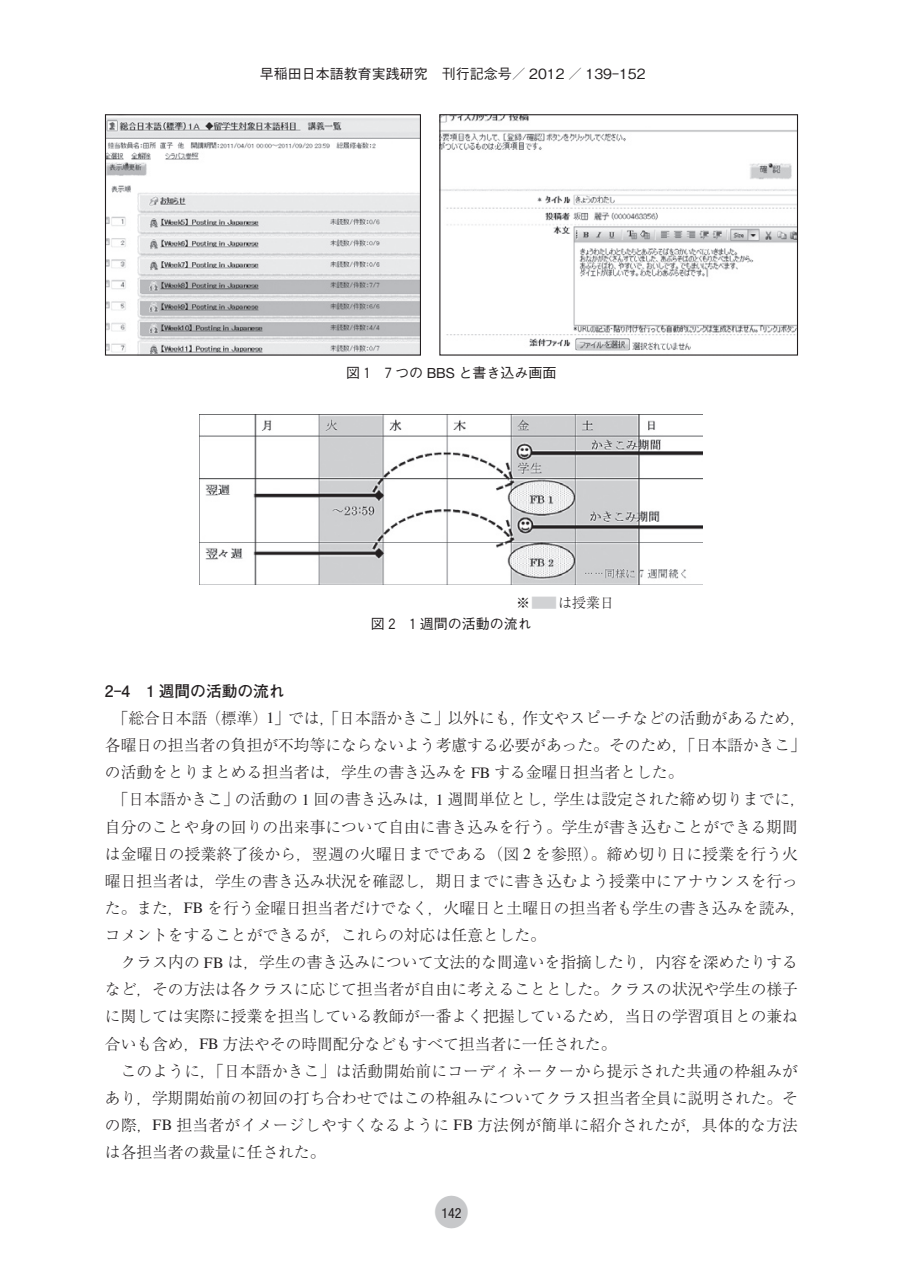
<style>
.page{position:relative;width:903px;height:1275px;background:#fff}
.page>*{position:absolute;margin:0;border:0;box-sizing:border-box;transform-origin:0 0}
.t1{font:300 15.75px "Ryumin Pro";color:#231f20}
.t2{font:300 15.75px "Ryumin Pro";letter-spacing:.02em;color:#231f20}
.t3{font:700 15.75px "Futo Go B101 Pro";color:#231f20}
.t4{font:500 14px "Gothic BBB Pro";color:#231f20}
.t5{font:300 14px "Ryumin Pro";color:#231f20}
.t6{font:condensed 14px "Helvetica Neue LT Std";color:#231f20}
.s1{font-family:"Gothic Num";font-weight:400}
.s2{font-family:"Helvetica Neue LT Std";font-weight:400}
.s3{color:#d1d2d4}
.s4{font-family:"Times LT Std";font-weight:400}
.s5{font-family:"Ryumin Pro";font-weight:300;font-stretch:normal;font-size:36.75px;color:#c7c8ca}
</style>
<div class="page">
<img style="left:441px;top:116px;width:355px;height:235px">
<div style="left:439px;top:114px;width:359px;height:242px;border:1px solid #231f20"></div>
<img style="left:107px;top:117px;width:312px;height:237px">
<div style="left:105px;top:114px;width:316px;height:242px;border:1px solid #231f20"></div>
<img style="left:200px;top:414px;width:502px;height:170px">
<p class="t4" style="left:260px;top:62px;width:387px">早稲田日本語教育実践研究　刊行記念号／ 2012 ／ 139-152</p>
<p class="t4" style="left:346px;top:362px;width:212px">図 <span class="s1">1 7</span> つの <span class="s2">BBS</span> と書き込み画面</p>
<p class="t5" style="left:516px;top:591px;width:99px">※<span class="s3">■</span>は授業日</p>
<p class="t4" style="left:371px;top:612px;width:162px">図 <span class="s1">2 1</span> 週間の活動の流れ</p>
<p class="t3" style="left:105px;top:678px;width:181px">2-4　1 週間の活動の流れ</p>
<p class="t1" style="left:113px;top:706px;width:694px">「総合日本語（標準）<span class="s4">1</span>」では，「日本語かきこ」以外にも，作文やスピーチなどの活動があるため，</p>
<p class="t1" style="left:105px;top:733px;width:702px">各曜日の担当者の負担が不均等にならないよう考慮する必要があった。そのため，「日本語かきこ」</p>
<p class="t1" style="left:105px;top:760px;width:580px">の活動をとりまとめる担当者は，学生の書き込みを <span class="s4">FB</span> する金曜日担当者とした。</p>
<p class="t1" style="left:113px;top:787px;width:694px">「日本語かきこ」の活動の <span class="s4">1</span> 回の書き込みは，<span class="s4">1</span> 週間単位とし，学生は設定された締め切りまでに，</p>
<p class="t1" style="left:105px;top:814px;width:694px">自分のことや身の回りの出来事について自由に書き込みを行う。学生が書き込むことができる期間</p>
<p class="t1" style="left:105px;top:841px;width:695px">は金曜日の授業終了後から，翌週の火曜日までである（図 <span class="s4">2</span> を参照）。締め切り日に授業を行う火</p>
<p class="t1" style="left:105px;top:868px;width:694px">曜日担当者は，学生の書き込み状況を確認し，期日までに書き込むよう授業中にアナウンスを行っ</p>
<p class="t1" style="left:105px;top:896px;width:702px">た。また，<span class="s4">FB</span> を行う金曜日担当者だけでなく，火曜日と土曜日の担当者も学生の書き込みを読み，</p>
<p class="t1" style="left:105px;top:923px;width:442px">コメントをすることができるが，これらの対応は任意とした。</p>
<p class="t1" style="left:121px;top:950px;width:679px">クラス内の <span class="s4">FB</span> は，学生の書き込みについて文法的な間違いを指摘したり，内容を深めたりする</p>
<p class="t1" style="left:105px;top:977px;width:695px">など，その方法は各クラスに応じて担当者が自由に考えることとした。クラスの状況や学生の様子</p>
<p class="t1" style="left:105px;top:1004px;width:695px">に関しては実際に授業を担当している教師が一番よく把握しているため，当日の学習項目との兼ね</p>
<p class="t1" style="left:105px;top:1031px;width:513px">合いも含め，<span class="s4">FB</span> 方法やその時間配分などもすべて担当者に一任された。</p>
<p class="t1" style="left:121px;top:1058px;width:679px">このように，「日本語かきこ」は活動開始前にコーディネーターから提示された共通の枠組みが</p>
<p class="t1" style="left:105px;top:1085px;width:695px">あり，学期開始前の初回の打ち合わせではこの枠組みについてクラス担当者全員に説明された。そ</p>
<p class="t2" style="left:105px;top:1113px;width:694px">の際，<span class="s4">FB</span> 担当者がイメージしやすくなるように <span class="s4">FB</span> 方法例が簡単に紹介されたが，具体的な方法</p>
<p class="t1" style="left:105px;top:1140px;width:222px">は各担当者の裁量に任された。</p>
<p class="t6" style="left:433px;top:1204px;width:38px"><span class="s5">●</span>142</p>
</div>
